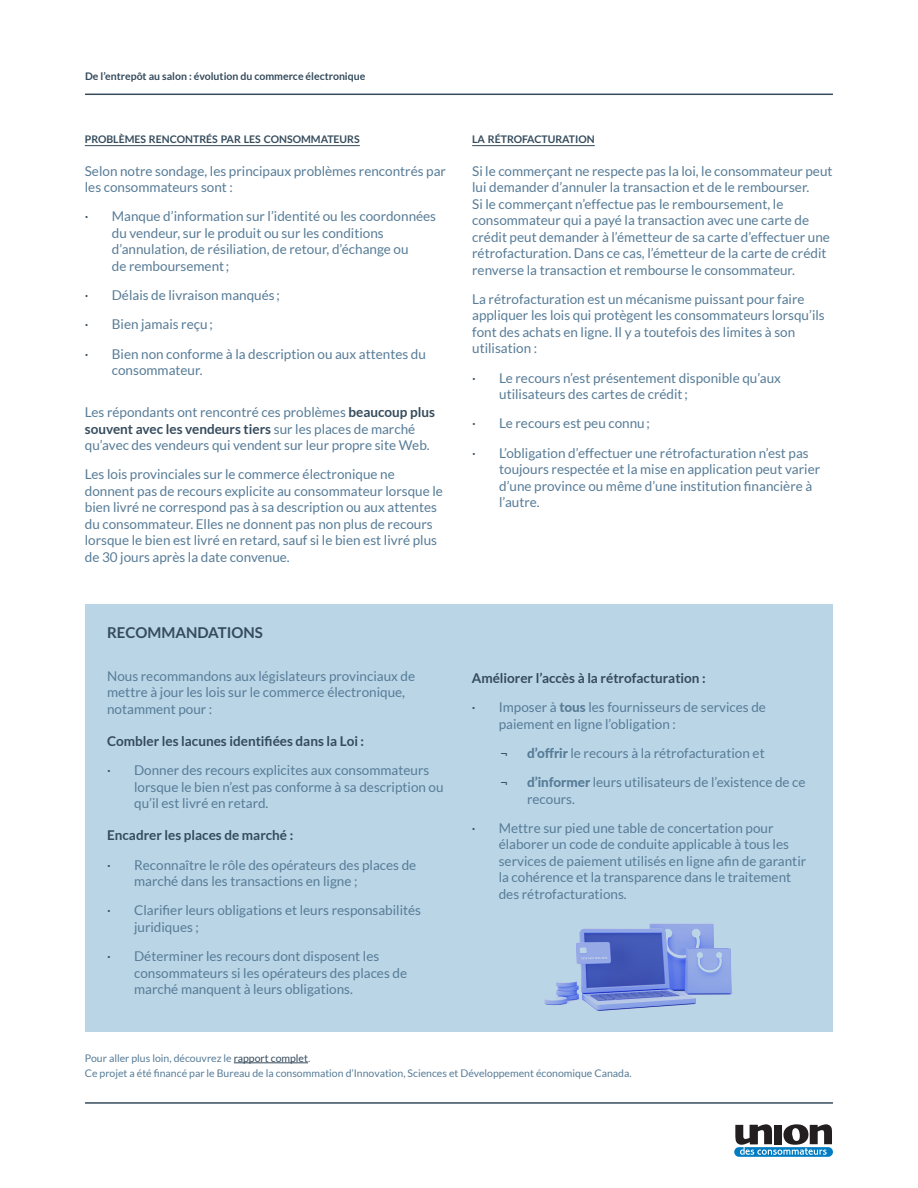
<style>
.page{position:relative;width:918px;height:1188px;background:#fff}
.page>*{position:absolute;margin:0;border:0;box-sizing:border-box;transform-origin:0 0}
.t1{font:700 15px "Lato";color:#354b5c}
.t2{font:13.5px/16.5px "Lato";color:#577c97}
.t3{font:700 13.5px/29.2px "Lato";color:#354b5c}
.t4{font:13.5px "Lato";color:#354b5c}
.t5{font:10.5px/15px "Lato";color:#577c97}
.t6{font:700 10.5px "Lato";color:#354b5c}
.t7{font:700 10.5px "Lato";color:#354b5c}
.s1{color:#354b5c}
.s2{font-weight:700;color:#354b5c}
.s3{font-weight:400}
.s4{font-weight:400;color:#577c97}
.s5{font-weight:800;color:#577c97}
.s6{font-weight:800}
</style>
<div class="page">
<hr style="left:234px;top:1063px;width:74px;height:1px;background:#354b5c">
<hr style="left:85px;top:145px;width:275px;height:1px;background:#354b5c">
<hr style="left:472px;top:145px;width:123px;height:1px;background:#354b5c">
<div style="left:734px;top:1147px;width:99px;height:10px;background:#007cc2;border-radius:5px"></div>
<svg style="left:735px;top:1124px;width:97px;height:31px"></svg>
<hr style="left:85px;top:1102px;width:748px;height:2px;background:#354b5c">
<hr style="left:85px;top:94px;width:748px;height:1px;background:#354b5c">
<div style="left:85px;top:604px;width:748px;height:428px;background:#bad5e6"></div>
<img style="left:544px;top:923px;width:188px;height:88px">
<p class="t7" style="left:85px;top:70px;width:282px">De l’entrepôt au salon : évolution du commerce électronique</p>
<p class="t6" style="left:85px;top:133px;width:276px">PROBLÈMES RENCONTRÉS PAR LES CONSOMMATEURS</p>
<p class="t2" style="left:85px;top:162px;width:363px">Selon notre sondage, les principaux problèmes rencontrés par les consommateurs sont :</p>
<p class="t2" style="left:112px;top:208px;width:326px;text-indent:-27px"><span class="s1">·</span> Manque d’information sur l’identité ou les coordonnées du vendeur, sur le produit ou sur les conditions d’annulation, de résiliation, de retour, d’échange ou<br>de remboursement;</p>
<p class="t2" style="left:85px;top:281px;width:343px;line-height:29.2px"><span class="s1">·</span> Délais de livraison manqués ;<br><span class="s1">·</span> Bien jamais reçu;<br><span class="s1">·</span> Bien non conforme à la description ou aux attentes du</p>
<p class="t2" style="left:112px;top:362px;width:92px">consommateur.</p>
<p class="t2" style="left:85px;top:404px;width:352px">Les répondants ont rencontré ces problèmes <span class="s2">beaucoup plus souvent avec les vendeurs tiers</span> sur les places de marché qu’avec des vendeurs qui vendent sur leur propre site Web.</p>
<p class="t2" style="left:85px;top:466px;width:360px">Les lois provinciales sur le commerce électronique ne donnent pas de recours explicite au consommateur lorsque le bien livré ne correspond pas à sa description ou aux attentes du consommateur. Elles ne donnent pas non plus de recours lorsque le bien est livré en retard, sauf si le bien est livré plus de 30 jours après la date convenue.</p>
<p class="t1" style="left:107px;top:624px;width:157px">RECOMMANDATIONS</p>
<p class="t2" style="left:107px;top:667px;width:310px">Nous recommandons aux législateurs provinciaux de mettre à jour les lois sur le commerce électronique, notamment pour :</p>
<p class="t2" style="left:107px;top:726px;width:324px;line-height:29.2px"><span class="s2">Combler les lacunes identifiées dans la Loi :<br></span><span class="s1">·</span> Donner des recours explicites aux consommateurs</p>
<p class="t2" style="left:134px;top:778px;width:311px">lorsque le bien n’est pas conforme à sa description ou qu’il est livré en retard.</p>
<p class="t2" style="left:107px;top:821px;width:311px;line-height:29.2px"><span class="s2">Encadrer les places de marché :<br></span><span class="s1">·</span> Reconnaître le rôle des opérateurs des places de</p>
<p class="t2" style="left:107px;top:866px;width:315px;line-height:29.2px;text-indent:27px">marché dans les transactions en ligne ;<br><span class="s1">·</span> Clarifier leurs obligations et leurs responsabilités</p>
<p class="t2" style="left:107px;top:912px;width:274px;line-height:29.2px;text-indent:27px">juridiques ;<br><span class="s1">·</span> Déterminer les recours dont disposent les</p>
<p class="t2" style="left:134px;top:964px;width:275px">consommateurs si les opérateurs des places de marché manquent à leurs obligations.</p>
<p class="t6" style="left:472px;top:133px;width:124px">LA RÉTROFACTURATION</p>
<p class="t2" style="left:472px;top:162px;width:362px">Si le commerçant ne respecte pas la loi, le consommateur peut lui demander d’annuler la transaction et de le rembourser.<br>Si le commerçant n’effectue pas le remboursement, le consommateur qui a payé la transaction avec une carte de crédit peut demander à l’émetteur de sa carte d’effectuer une rétrofacturation. Dans ce cas, l’émetteur de la carte de crédit renverse la transaction et rembourse le consommateur.</p>
<p class="t2" style="left:472px;top:291px;width:354px">La rétrofacturation est un mécanisme puissant pour faire appliquer les lois qui protègent les consommateurs lorsqu’ils font des achats en ligne. Il y a toutefois des limites à son utilisation :</p>
<p class="t2" style="left:499px;top:369px;width:283px;text-indent:-27px"><span class="s1">·</span> Le recours n’est présentement disponible qu’aux utilisateurs des cartes de crédit;</p>
<p class="t2" style="left:472px;top:409px;width:338px;line-height:29.2px"><span class="s1">·</span> Le recours est peu connu;<br><span class="s1">·</span> L’obligation d’effectuer une rétrofacturation n’est pas</p>
<p class="t2" style="left:499px;top:461px;width:323px">toujours respectée et la mise en application peut varier d’une province ou même d’une institution financière à l’autre.</p>
<p class="t3" style="left:472px;top:663px;width:296px">Améliorer l’accès à la rétrofacturation :<br><span class="s3">·</span> <span class="s4">Imposer à</span> <span class="s5">tous</span> <span class="s4">les fournisseurs de services de</span></p>
<p class="t2" style="left:499px;top:715px;width:179px">paiement en ligne l’obligation :</p>
<p class="t4" style="left:500px;top:746px;width:9px">¬</p>
<p class="t2" style="left:527px;top:745px;width:239px"><span class="s6">d’offrir</span> le recours à la rétrofacturation et</p>
<p class="t4" style="left:500px;top:775px;width:9px">¬</p>
<p class="t2" style="left:527px;top:774px;width:280px"><span class="s6">d’informer</span> leurs utilisateurs de l’existence de ce recours.</p>
<p class="t2" style="left:499px;top:820px;width:309px;text-indent:-27px"><span class="s1">·</span> Mettre sur pied une table de concertation pour élaborer un code de conduite applicable à tous les services de paiement utilisés en ligne afin de garantir la cohérence et la transparence dans le traitement des rétrofacturations.</p>
<p class="t5" style="left:85px;top:1051px;width:548px">Pour aller plus loin, découvrez le <span class="s1">rapport complet</span>.<br>Ce projet a été financé par le Bureau de la consommation d’Innovation, Sciences et Développement économique Canada.</p>
</div>
